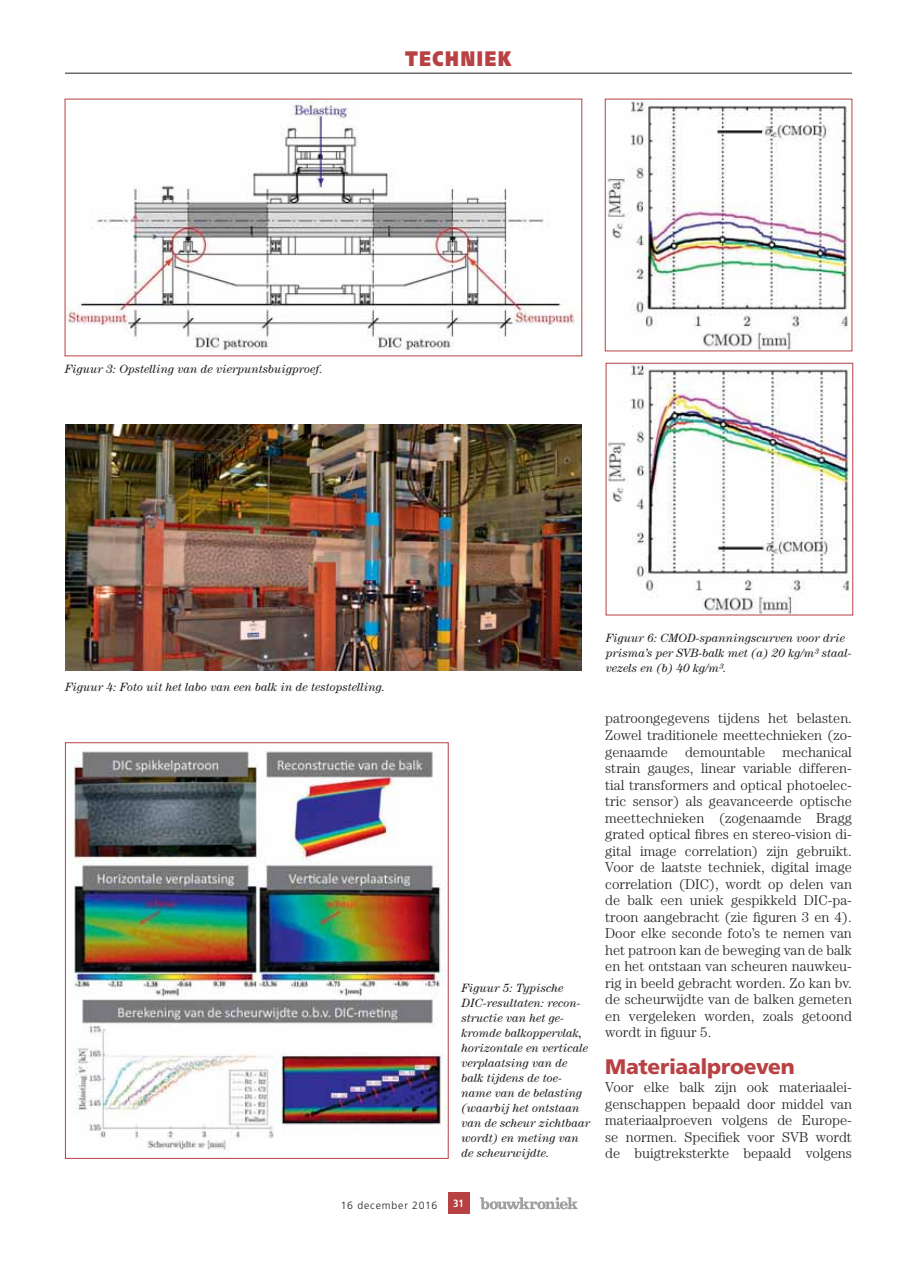
<style>
.page{position:relative;width:917px;height:1266px;background:#fff}
.page>*{position:absolute;margin:0;border:0;box-sizing:border-box;transform-origin:0 0}
.t1{font:900 21px "Frutiger LT";letter-spacing:-.015em;color:#b84144}
.t2{font:900 21px "Frutiger LT";letter-spacing:.105em;color:#b84144;scale:.8 1}
.t3{font:300 14.25px/16.5px "Century LT";color:#231f20;text-align:justify}
.t4{font:italic 12px/15px "Century LT";color:#231f20}
.t5{font:300 10.5px "Frutiger LT";letter-spacing:.08em;color:#231f20}
.t6{font:700 condensed 10.5px "Frutiger LT";color:#fff}
</style>
<div class="page">
<svg style="left:480px;top:1197px;width:97px;height:12px"></svg>
<div style="left:448px;top:1192px;width:21px;height:21px;background:#b84144"></div>
<hr style="left:65px;top:73px;width:787px;height:1px;background:#231f20">
<img style="left:67px;top:101px;width:509px;height:250px">
<img style="left:65px;top:424px;width:517px;height:246px">
<img style="left:68px;top:751px;width:378px;height:399px">
<img style="left:607px;top:101px;width:241px;height:248px">
<img style="left:607px;top:365px;width:243px;height:248px">
<div style="left:605px;top:363px;width:248px;height:252px;border:1px solid #b84144"></div>
<h1 class="t2" style="left:405px;top:52px;width:135px">TECHNIEK</h1>
<p class="t4" style="left:65px;top:362px;width:259px">Figuur 3: Opstelling van de vierpuntsbuigproef.</p>
<p class="t4" style="left:65px;top:680px;width:322px">Figuur 4: Foto uit het labo van een balk in de testopstelling.</p>
<p class="t4" style="left:605px;top:632px;width:248px">Figuur 6: CMOD-spanningscurven voor drie prisma’s per SVB-balk met (a) 20 kg/m³ staal&shy;vezels en (b) 40 kg/m³.</p>
<p class="t4" style="left:461px;top:981px;width:130px">Figuur 5: Typische<br>DIC-resultaten: recon&shy;structie van het ge&shy;kromde balkoppervlak, horizontale en verticale verplaatsing van de balk tijdens de toe&shy;name van de belasting (waarbij het ontstaan van de scheur zichtbaar wordt) en meting van de scheurwijdte.</p>
<p class="t3" style="left:605px;top:711px;width:248px">patroongegevens tijdens het belasten.<br>Zowel traditionele meettechnieken (zo&shy;genaamde demountable mechanical strain gauges, linear variable differen&shy;tial transformers and optical photoelec&shy;tric sensor) als geavanceerde optische meettechnieken (zogenaamde Bragg grated optical fibres en stereo-vision di&shy;gital image correlation) zijn gebruikt.<br>Voor de laatste techniek, digital image correlation (DIC), wordt op delen van de balk een uniek gespikkeld DIC-pa&shy;troon aangebracht (zie figuren 3 en 4).<br>Door elke seconde foto’s te nemen van het patroon kan de beweging van de balk en het ontstaan van scheuren nauwkeu&shy;rig in beeld gebracht worden. Zo kan bv. de scheurwijdte van de balken gemeten en vergeleken worden, zoals getoond wordt in figuur 5.</p>
<h1 class="t1" style="left:605px;top:1055px;width:191px">Materiaalproeven</h1>
<p class="t3" style="left:605px;top:1080px;width:248px">Voor elke balk zijn ook materiaalei&shy;genschappen bepaald door middel van materiaalproeven volgens de Europe&shy;se normen. Specifiek voor SVB wordt de buigtreksterkte bepaald volgens</p>
<p class="t5" style="left:341px;top:1199px;width:98px">16 december 2016</p>
<p class="t6" style="left:453px;top:1198px;width:12px">31</p>
</div>
